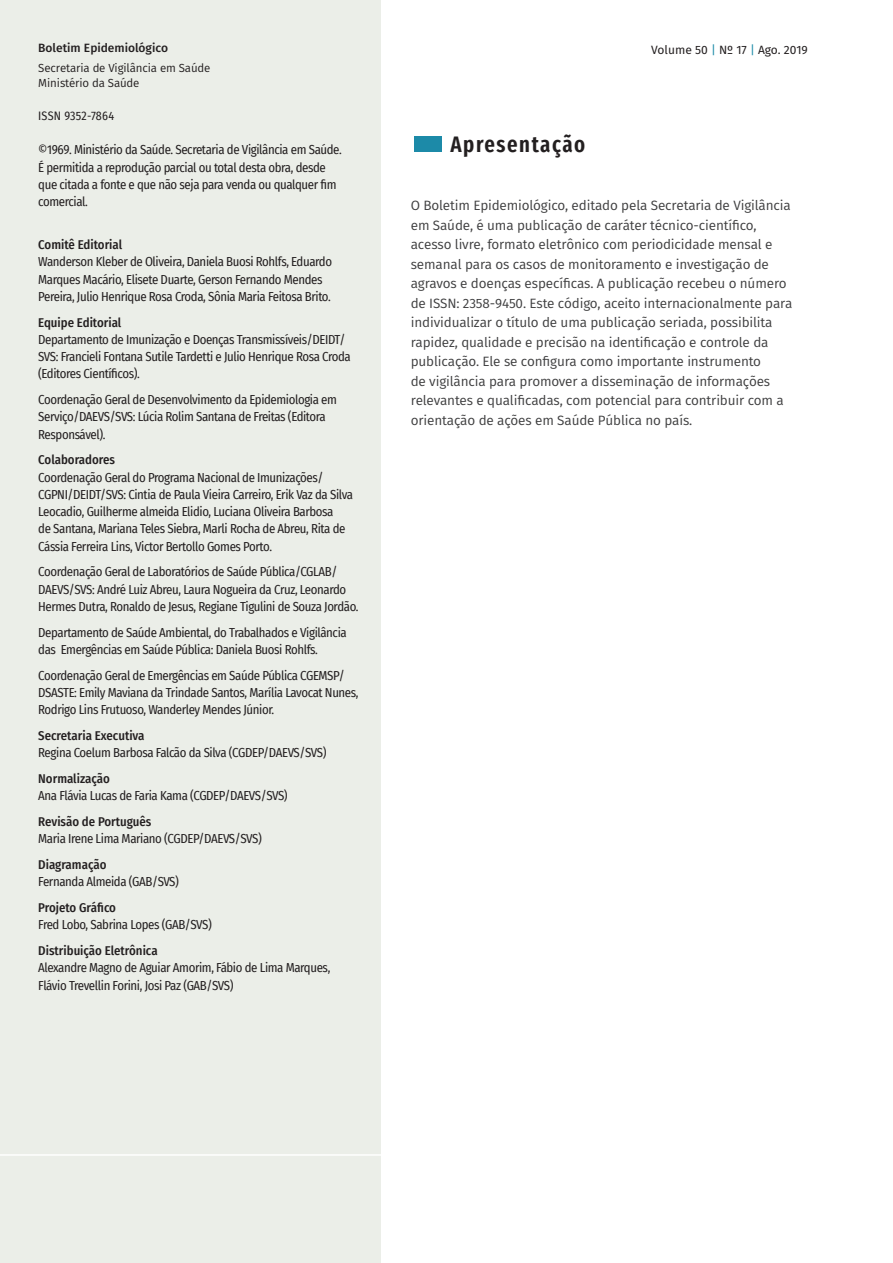
<style>
.page{position:relative;width:893px;height:1263px;background:#fff}
.page>*{position:absolute;margin:0;border:0;box-sizing:border-box;transform-origin:0 0}
.t1{font:600 extra-condensed 22.5px "Fira Sans";letter-spacing:.07em;color:#231f20}
.Texto_miolo{font:13.5px/19.5px "Fira Sans";letter-spacing:-.01em;color:#3e3e3f}
.t2{font:12.75px/17.2px "Fira Sans Condensed";letter-spacing:-.03em;color:#231f20}
.créditos_titulos{font:500 12.75px "Fira Sans Condensed";color:#231f20}
.t3{font:12px "Fira Sans";color:#231f20}
.t4{font:500 12px "Fira Sans";color:#231f20}
.t5{font:12px "Fira Sans Condensed";letter-spacing:.02em;color:#231f20}
.t6{font:11.7px/15.8px "Fira Sans";letter-spacing:-.01em;color:#231f20}
.s1{color:#1c8aa8}
</style>
<div class="page">
<div style="left:0;top:0;width:381px;height:1263px;background:#ebeee8"></div>
<hr style="left:0;top:1154px;width:387px;height:2px;background:#fff">
<div style="left:414px;top:136px;width:27px;height:15px;background:#1c8aa8"></div>
<p class="t4" style="left:38px;top:39px;width:131px">Boletim Epidemiológico</p>
<p class="t6" style="left:38px;top:60px;width:174px">Secretaria de Vigilância em Saúde<br>Ministério da Saúde</p>
<p class="t5" style="left:38px;top:106px;width:77px">ISSN 9352-7864</p>
<p class="t2" style="left:38px;top:141px;width:305px">©1969. Ministério da Saúde. Secretaria de Vigilância em Saúde.<br>É permitida a reprodução parcial ou total desta obra, desde que citada a fonte e que não seja para venda ou qualquer fim comercial.</p>
<p class="créditos_titulos" style="left:38px;top:234px;width:85px">Comitê Editorial</p>
<p class="t2" style="left:38px;top:253px;width:295px">Wanderson Kleber de Oliveira, Daniela Buosi Rohlfs, Eduardo<br>Marques Macário, Elisete Duarte, Gerson Fernando Mendes<br>Pereira, Julio Henrique Rosa Croda, Sônia Maria Feitosa Brito.</p>
<p class="créditos_titulos" style="left:38px;top:312px;width:85px">Equipe Editorial</p>
<p class="t2" style="left:38px;top:330px;width:314px">Departamento de Imunização e Doenças Transmissíveis/DEIDT/<br>SVS: Francieli Fontana Sutile Tardetti e Julio Henrique Rosa Croda (Editores Científicos).</p>
<p class="t2" style="left:38px;top:391px;width:300px">Coordenação Geral de Desenvolvimento da Epidemiologia em<br>Serviço/DAEVS/SVS: Lúcia Rolim Santana de Freitas (Editora<br>Responsável).</p>
<p class="créditos_titulos" style="left:38px;top:450px;width:78px">Colaboradores</p>
<p class="t2" style="left:38px;top:468px;width:316px">Coordenação Geral do Programa Nacional de Imunizações/ CGPNI/DEIDT/SVS: Cintia de Paula Vieira Carreiro, Erik Vaz da Silva Leocadio, Guilherme almeida Elidio, Luciana Oliveira Barbosa<br>de Santana, Mariana Teles Siebra, Marli Rocha de Abreu, Rita de Cássia Ferreira Lins, Victor Bertollo Gomes Porto.</p>
<p class="t2" style="left:38px;top:563px;width:322px">Coordenação Geral de Laboratórios de Saúde Pública/CGLAB/<br>DAEVS/SVS: André Luiz Abreu, Laura Nogueira da Cruz, Leonardo<br>Hermes Dutra, Ronaldo de Jesus, Regiane Tigulini de Souza Jordão.</p>
<p class="t2" style="left:38px;top:623px;width:310px">Departamento de Saúde Ambiental, do Trabalhados e Vigilância das Emergências em Saúde Pública: Daniela Buosi Rohlfs.</p>
<p class="t2" style="left:38px;top:666px;width:322px">Coordenação Geral de Emergências em Saúde Pública CGEMSP/<br>DSASTE: Emily Maviana da Trindade Santos, Marília Lavocat Nunes,<br>Rodrigo Lins Frutuoso, Wanderley Mendes Júnior.</p>
<p class="créditos_titulos" style="left:38px;top:725px;width:108px">Secretaria Executiva</p>
<p class="t2" style="left:38px;top:744px;width:290px">Regina Coelum Barbosa Falcão da Silva (CGDEP/DAEVS/SVS)</p>
<p class="créditos_titulos" style="left:38px;top:768px;width:73px">Normalização</p>
<p class="t2" style="left:38px;top:787px;width:251px">Ana Flávia Lucas de Faria Kama (CGDEP/DAEVS/SVS)</p>
<p class="créditos_titulos" style="left:38px;top:811px;width:115px">Revisão de Português</p>
<p class="t2" style="left:38px;top:830px;width:225px">Maria Irene Lima Mariano (CGDEP/DAEVS/SVS)</p>
<p class="créditos_titulos" style="left:38px;top:854px;width:70px">Diagramação</p>
<p class="t2" style="left:38px;top:873px;width:142px">Fernanda Almeida (GAB/SVS)</p>
<p class="créditos_titulos" style="left:38px;top:897px;width:79px">Projeto Gráfico</p>
<p class="t2" style="left:38px;top:916px;width:175px">Fred Lobo, Sabrina Lopes (GAB/SVS)</p>
<p class="créditos_titulos" style="left:38px;top:940px;width:121px">Distribuição Eletrônica</p>
<p class="t2" style="left:38px;top:959px;width:294px">Alexandre Magno de Aguiar Amorim, Fábio de Lima Marques,<br>Flávio Trevellin Forini, Josi Paz (GAB/SVS)</p>
<h1 class="t1" style="left:450px;top:125px;width:136px">Apresentação</h1>
<p class="t3" style="left:651px;top:41px;width:158px">Volume 50 <span class="s1">|</span> Nº 17 <span class="s1">|</span> Ago. 2019</p>
<p class="Texto_miolo" style="left:411px;top:196px;width:383px">O Boletim Epidemiológico, editado pela Secretaria de Vigilância em Saúde, é uma publicação de caráter técnico-científico, acesso livre, formato eletrônico com periodicidade mensal e semanal para os casos de monitoramento e investigação de agravos e doenças específicas. A publicação recebeu o número de ISSN: 2358-9450. Este código, aceito internacionalmente para individualizar o título de uma publicação seriada, possibilita rapidez, qualidade e precisão na identificação e controle da publicação. Ele se configura como importante instrumento<br>de vigilância para promover a disseminação de informações relevantes e qualificadas, com potencial para contribuir com a orientação de ações em Saúde Pública no país.</p>
</div>
